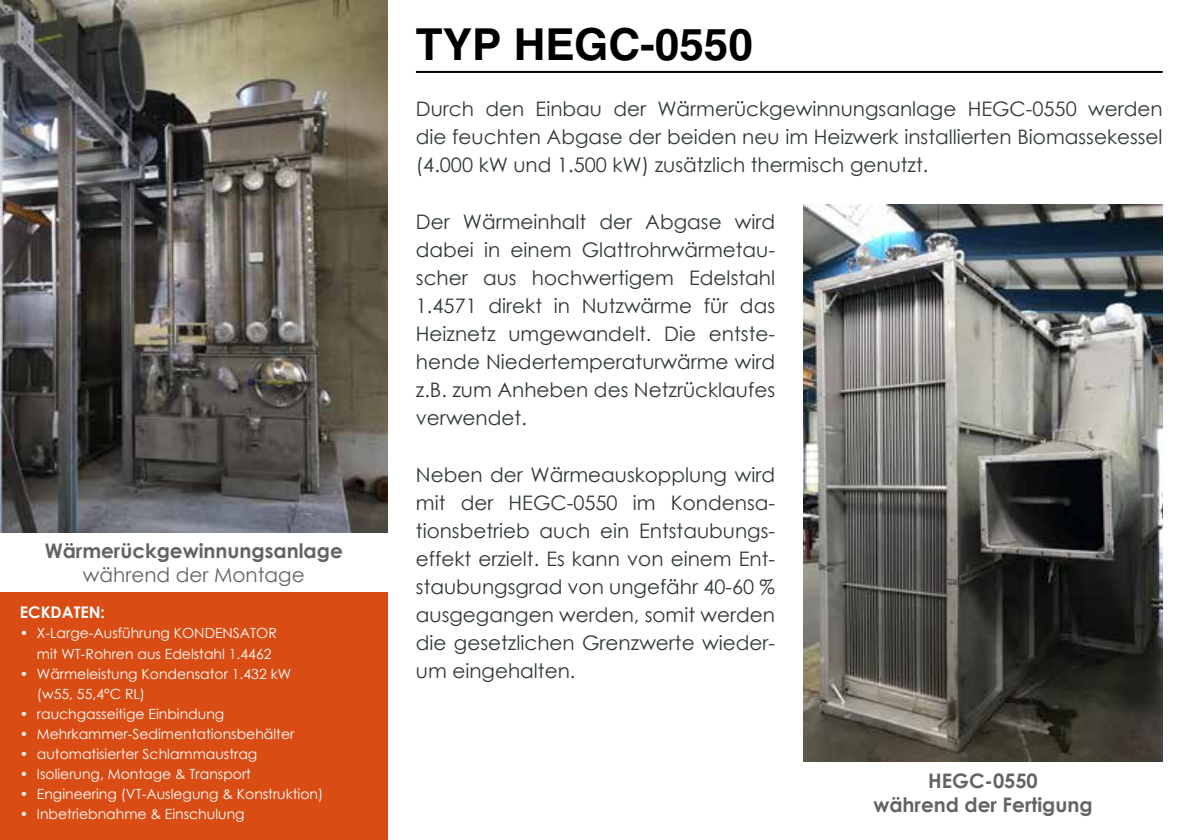
<style>
.page{position:relative;width:1191px;height:840px;background:#fff}
.page>*{position:absolute;margin:0;border:0;box-sizing:border-box;transform-origin:0 0}
.t1{font:700 44px "Helvetica LT Std";color:#000}
.t2{font:20px/28px "Century Gothic";color:#30383b;text-align:justify}
.t3{font:700 20px/24px "Century Gothic";color:#646363;text-align:center}
.t4{font:20px "Century Gothic";color:#646363}
.t5{font:700 16px "Century Gothic";color:#fff}
.t6{font:14px/20px "Century Gothic";color:#fff}
</style>
<div class="page">
<div style="left:0;top:592px;width:387px;height:247px;background:#d94d15"></div>
<img style="left:803px;top:205px;width:359px;height:556px">
<img style="left:0;top:0;width:387px;height:532px">
<hr style="left:416px;top:71px;width:746px;height:2px;background:#000">
<p class="t3" style="left:45px;top:538px;width:299px">Wärmerückgewinnungsanlage</p>
<p class="t4" style="left:83px;top:560px;width:223px">während der Montage</p>
<p class="t5" style="left:20px;top:600px;width:87px">ECKDATEN:</p>
<p class="t6" style="left:37px;top:622px;width:241px;text-indent:-17px">• X-Large-Ausführung KONDENSATOR mit WT-Rohren aus Edelstahl 1.4462</p>
<p class="t6" style="left:37px;top:663px;width:256px;text-indent:-17px">• Wärmeleistung Kondensator 1.432 kW (w55, 55,4°C RL)</p>
<p class="t6" style="left:20px;top:703px;width:206px">• rauchgasseitige Einbindung</p>
<p class="t6" style="left:20px;top:723px;width:276px">• Mehrkammer-Sedimentationsbehälter</p>
<p class="t6" style="left:20px;top:743px;width:239px">• automatisierter Schlammaustrag</p>
<p class="t6" style="left:20px;top:763px;width:233px">• Isolierung, Montage &amp; Transport</p>
<p class="t6" style="left:20px;top:783px;width:305px">• Engineering (VT-Auslegung &amp; Konstruktion)</p>
<p class="t6" style="left:20px;top:803px;width:226px">• Inbetriebnahme &amp; Einschulung</p>
<h1 class="t1" style="left:416px;top:18px;width:338px">TYP HEGC-0550</h1>
<p class="t2" style="left:416px;top:95px;width:748px">Durch den Einbau der Wärmerückgewinnungsanlage HEGC-0550 werden die feuchten Abgase der beiden neu im Heizwerk installierten Biomassekessel (4.000 kW und 1.500 kW) zusätzlich thermisch genutzt.</p>
<p class="t2" style="left:416px;top:207px;width:361px">Der Wärmeinhalt der Abgase wird dabei in einem Glattrohrwärmetau&shy;scher aus hochwertigem Edelstahl 1.4571 direkt in Nutzwärme für das Heiznetz umgewandelt. Die entste&shy;hende Niedertemperaturwärme wird z.B. zum Anheben des Netzrücklaufes verwendet.</p>
<p class="t2" style="left:416px;top:459px;width:361px">Neben der Wärmeauskopplung wird mit der HEGC-0550 im Kondensa&shy;tionsbetrieb auch ein Entstaubungs&shy;effekt erzielt. Es kann von einem Ent&shy;staubungsgrad von ungefähr 40-60 % ausgegangen werden, somit werden die gesetzlichen Grenzwerte wieder&shy;um eingehalten.</p>
<p class="t3" style="left:873px;top:767px;width:221px">HEGC-0550<br>während der Fertigung</p>
</div>
